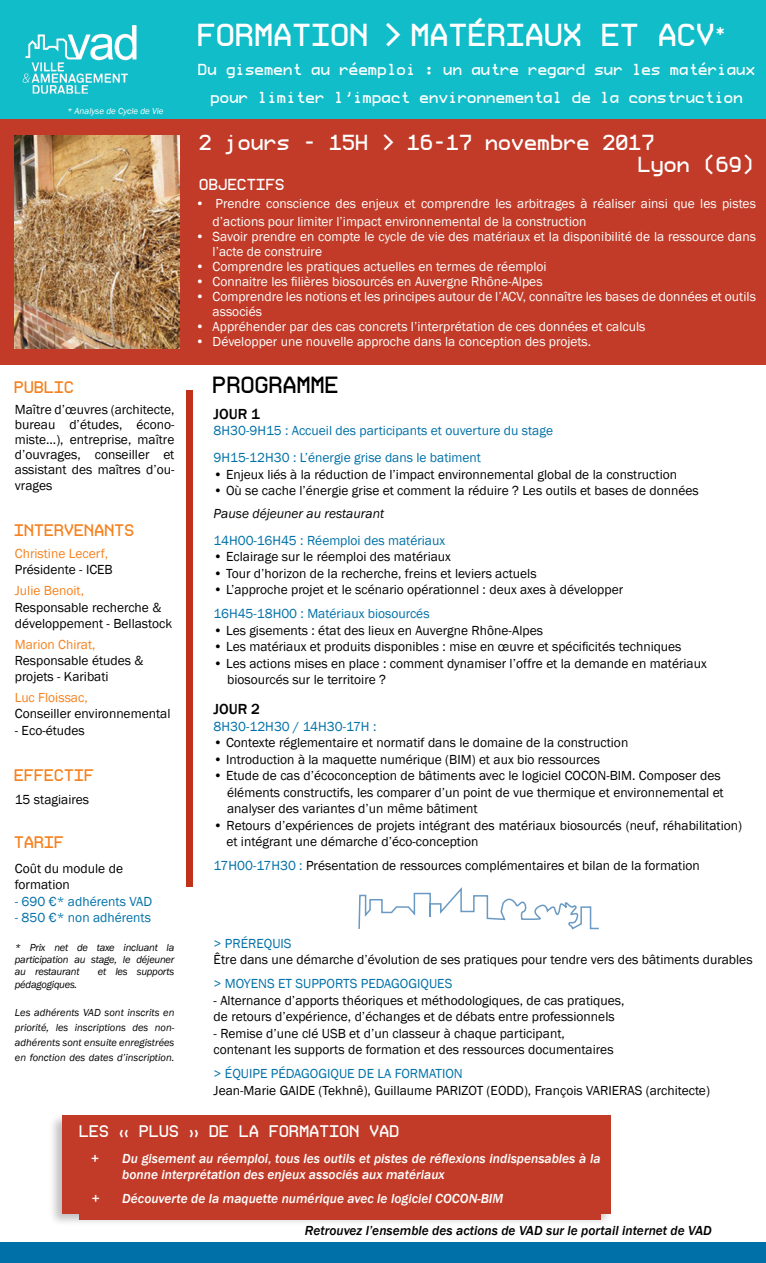
<style>
.page{position:relative;width:766px;height:1263px;background:#fff}
.page>*{position:absolute;margin:0;border:0;box-sizing:border-box;transform-origin:0 0}
.t1{font:28.5px "Pro Font Windows";color:#fff}
.t2{font:21px "Pro Font Windows";color:#000}
.t3{font:19.5px/22.5px "Pro Font Windows";color:#fff}
.t4{font:15px "Pro Font Windows";color:#f58220}
.t5{font:15px "Pro Font Windows";color:#fff}
.t6{font:500 15px "Franklin Gothic";color:#000}
.t7{font:14.25px/28.5px "Pro Font Windows";color:#fff;text-align:center}
.t8{font:13.5px/16.5px "Franklin Gothic";color:#000}
.t9{font:13.5px/15px "Franklin Gothic";color:#fff}
.t10{font:13.5px/27px "Franklin Gothic";color:#0071a8}
.t11{font:italic 500 13.5px/16.2px "Franklin Gothic";color:#fff}
.t12{font:italic 500 13.5px "Franklin Gothic";color:#000}
.t13{font:13.5px "Franklin Gothic";color:#f58220}
.t14{font:italic 13.5px "Franklin Gothic";color:#000}
.t15{font:12px "Pro Font Windows";color:#fff}
.t16{font:italic 10.5px/15px "Franklin Gothic";letter-spacing:-.02em;color:#000;text-align:justify}
.t17{font:italic 9px "Franklin Gothic";color:#fff}
.s1{color:#0071a8}
</style>
<div class="page">
<div style="left:0;top:0;width:765px;height:119px;background:#10bdc8"></div>
<div style="left:0;top:119px;width:765px;height:246px;background:#c13b28"></div>
<div style="left:0;top:1242px;width:765px;height:21px;background:#0071a8"></div>
<img style="left:114px;top:25px;width:23px;height:35px">
<div style="left:48px;top:1113px;width:564px;height:114px;background:#000;opacity:.25"></div>
<div style="left:62px;top:1115px;width:548px;height:98px;background:#c13b28"></div>
<div style="left:80px;top:1122px;width:520px;height:97px;background:#c13b28"></div>
<svg style="left:358px;top:887px;width:241px;height:43px"></svg>
<img style="left:14px;top:136px;width:165px;height:212px">
<div style="left:186px;top:390px;width:6px;height:497px;background:#c0311a"></div>
<p class="t17" style="left:67px;top:105px;width:98px">* Analyse de Cycle de Vie</p>
<p class="t4" style="left:15px;top:377px;width:51px">PUBLIC</p>
<p class="t8" style="left:15px;top:402px;width:161px;line-height:15.3px;text-align:justify">Maître d’œuvres (architecte, bureau d’études, écono&shy;miste...), entreprise, maître d’ouvrages, conseiller et assistant des maîtres d’ou&shy;vrages</p>
<p class="t4" style="left:15px;top:520px;width:120px">Intervenants</p>
<p class="t13" style="left:15px;top:545px;width:95px">Christine Lecerf,</p>
<p class="t8" style="left:15px;top:562px;width:99px">Présidente - ICEB</p>
<p class="t13" style="left:15px;top:582px;width:71px">Julie Benoit,</p>
<p class="t8" style="left:15px;top:599px;width:159px">Responsable recherche &amp; développement - Bellastock</p>
<p class="t13" style="left:15px;top:636px;width:82px">Marion Chirat,</p>
<p class="t8" style="left:15px;top:653px;width:130px">Responsable études &amp; projets - Karibati</p>
<p class="t13" style="left:15px;top:689px;width:74px">Luc Floissac,</p>
<p class="t8" style="left:15px;top:706px;width:157px">Conseiller environnemental</p>
<p class="t8" style="left:15px;top:722px;width:71px">- Eco-études</p>
<p class="t4" style="left:15px;top:765px;width:11px">Eff</p>
<p class="t4" style="left:45px;top:765px;width:50px">ectif</p>
<p class="t8" style="left:15px;top:791px;width:76px">15 stagiaires</p>
<p class="t4" style="left:15px;top:833px;width:11px">TARI</p>
<p class="t4" style="left:55px;top:833px;width:12px">F</p>
<p class="t8" style="left:15px;top:861px;width:110px">Coût du module de formation</p>
<p class="t10" style="left:15px;top:888px;width:139px">- 690 €* adhérents VAD</p>
<p class="t10" style="left:15px;top:904px;width:138px">- 850 €* non adhérents</p>
<p class="t16" style="left:15px;top:941px;width:161px;line-height:12px">* Prix net de taxe incluant la participation au stage, le déjeuner au restaurant</p>
<p class="t16" style="left:98px;top:964px;width:78px">et les supports</p>
<p class="t16" style="left:15px;top:977px;width:64px">pédagogiques.</p>
<p class="t16" style="left:15px;top:1005px;width:161px">Les adhérents VAD sont inscrits en priorité, les inscriptions des non&shy;adhérents sont ensuite enregistrées en fonction des dates d’inscription.</p>
<h1 class="t1" style="left:198px;top:17px;width:528px">Formation &gt; Matériaux et acv<sup>*</sup></h1>
<p class="t7" style="left:198px;top:55px;width:558px">Du gisement au réemploi : un autre regard sur les matériaux pour limiter l’impact environnemental de la construction</p>
<h3 class="t3" style="left:638px;top:131px;width:119px;text-indent:-439px">2 jours - 15H &gt; 16-17 novembre 2017<br>Lyon (69)</h3>
<p class="t7" style="left:200px;top:170px;width:39px">OBJECTI</p>
<p class="t7" style="left:266px;top:170px;width:21px">FS</p>
<p class="t9" style="left:212px;top:195px;width:544px;line-height:18px;text-indent:-17px">• Prendre conscience des enjeux et comprendre les arbitrages à réaliser ainsi que les pistes d’actions pour limiter l’impact environnemental de la construction</p>
<p class="t9" style="left:212px;top:230px;width:544px;text-indent:-17px">• Savoir prendre en compte le cycle de vie des matériaux et la disponibilité de la ressource dans l’acte de construire</p>
<p class="t9" style="left:195px;top:260px;width:352px">• Comprendre les pratiques actuelles en termes de réemploi</p>
<p class="t9" style="left:195px;top:275px;width:348px">• Connaitre les filières biosourcés en Auvergne Rhône-Alpes</p>
<p class="t9" style="left:212px;top:290px;width:544px;text-indent:-17px">• Comprendre les notions et les principes autour de l’ACV, connaître les bases de données et outils associés</p>
<p class="t9" style="left:195px;top:320px;width:451px">• Appréhender par des cas concrets l’interprétation de ces données et calculs</p>
<p class="t9" style="left:195px;top:335px;width:397px">• Développer une nouvelle approche dans la conception des projets.</p>
<h2 class="t2" style="left:213px;top:372px;width:71px">PROGRAMME</h2>
<p class="t6" style="left:213px;top:405px;width:48px">JOUR 1</p>
<p class="t10" style="left:213px;top:418px;width:341px">8H30-9H15 : Accueil des participants et ouverture du stage<br>9H15-12H30 : L’énergie grise dans le batiment</p>
<p class="t8" style="left:213px;top:466px;width:465px">• Enjeux liés à la réduction de l’impact environnemental global de la construction</p>
<p class="t8" style="left:213px;top:483px;width:486px">• Où se cache l’énergie grise et comment la réduire ? Les outils et bases de données</p>
<p class="t14" style="left:213px;top:505px;width:172px">Pause déjeuner au restaurant</p>
<p class="t10" style="left:213px;top:527px;width:233px">14H00-16H45 : Réemploi des matériaux</p>
<p class="t8" style="left:213px;top:549px;width:239px">• Eclairage sur le réemploi des matériaux</p>
<p class="t8" style="left:213px;top:565px;width:324px">• Tour d’horizon de la recherche, freins et leviers actuels</p>
<p class="t8" style="left:213px;top:582px;width:411px">• L’approche projet et le scénario opérationnel : deux axes à développer</p>
<p class="t10" style="left:213px;top:601px;width:217px">16H45-18H00 : Matériaux biosourcés</p>
<p class="t8" style="left:213px;top:622px;width:331px">• Les gisements : état des lieux en Auvergne Rhône-Alpes</p>
<p class="t8" style="left:213px;top:639px;width:469px">• Les matériaux et produits disponibles : mise en œuvre et spécificités techniques</p>
<p class="t8" style="left:227px;top:655px;width:481px;text-indent:-14px">• Les actions mises en place : comment dynamiser l’offre et la demande en matériaux biosourcés sur le territoire ?</p>
<p class="t6" style="left:213px;top:700px;width:48px">JOUR 2</p>
<p class="t10" style="left:213px;top:713px;width:164px">8H30-12H30 / 14H30-17H :</p>
<p class="t8" style="left:213px;top:735px;width:416px">• Contexte réglementaire et normatif dans le domaine de la construction</p>
<p class="t8" style="left:213px;top:751px;width:388px">• Introduction à la maquette numérique (BIM) et aux bio ressources</p>
<p class="t8" style="left:227px;top:768px;width:498px;text-indent:-14px">• Etude de cas d’écoconception de bâtiments avec le logiciel COCON-BIM. Composer des éléments constructifs, les comparer d’un point de vue thermique et environnemental et analyser des variantes d’un même bâtiment</p>
<p class="t8" style="left:226px;top:817px;width:517px;text-indent:-13px">• Retours d’expériences de projets intégrant des matériaux biosourcés (neuf, réhabilitation) et intégrant une démarche d’éco-conception</p>
<p class="t8" style="left:213px;top:858px;width:487px"><span class="s1">17H00-17H30 :</span> Présentation de ressources complémentaires et bilan de la formation</p>
<p class="t10" style="left:213px;top:930px;width:73px">&gt; Prérequis</p>
<p class="t8" style="left:213px;top:952px;width:540px">être dans une démarche d’évolution de ses pratiques pour tendre vers des bâtiments durables</p>
<p class="t10" style="left:213px;top:970px;width:240px">&gt; MOYENS ET SUPPORTS PEDAGOGIQU ES</p>
<p class="t8" style="left:213px;top:992px;width:412px">- Alternance d’apports théoriques et méthodologiques, de cas pratiques, de retours d’expérience, d’échanges et de débats entre professionnels</p>
<p class="t8" style="left:213px;top:1025px;width:401px">- Remise d’une clé USB et d’un classeur à chaque participant, contenant les supports de formation et des ressources documentaires</p>
<p class="t10" style="left:213px;top:1060px;width:81px">&gt; équipe pédagogi</p>
<p class="t10" style="left:330px;top:1060px;width:73px">quede la formation</p>
<p class="t8" style="left:213px;top:1082px;width:497px">Jean-Marie GAIDE (Tekhnê), Guillaume PARIZOT (EODD), François VARIERAS (architecte)</p>
<p class="t5" style="left:80px;top:1122px;width:322px">Les « plus » de la formation VAD</p>
<p class="t11" style="left:122px;top:1150px;width:480px">Du gisement au réemploi, tous les outils et pistes de réflexions indispensables à la bonne interprétation des enjeux associés aux matériaux</p>
<p class="t15" style="left:92px;top:1190px;width:10px">+</p>
<p class="t11" style="left:122px;top:1191px;width:382px">Découverte de la maquette numérique avec le logiciel COCON-BIM</p>
<p class="t15" style="left:92px;top:1150px;width:10px">+</p>
<p class="t12" style="left:305px;top:1222px;width:408px">Retrouvez l’ensemble des actions de VAD sur le portail internet de VAD</p>
</div>
